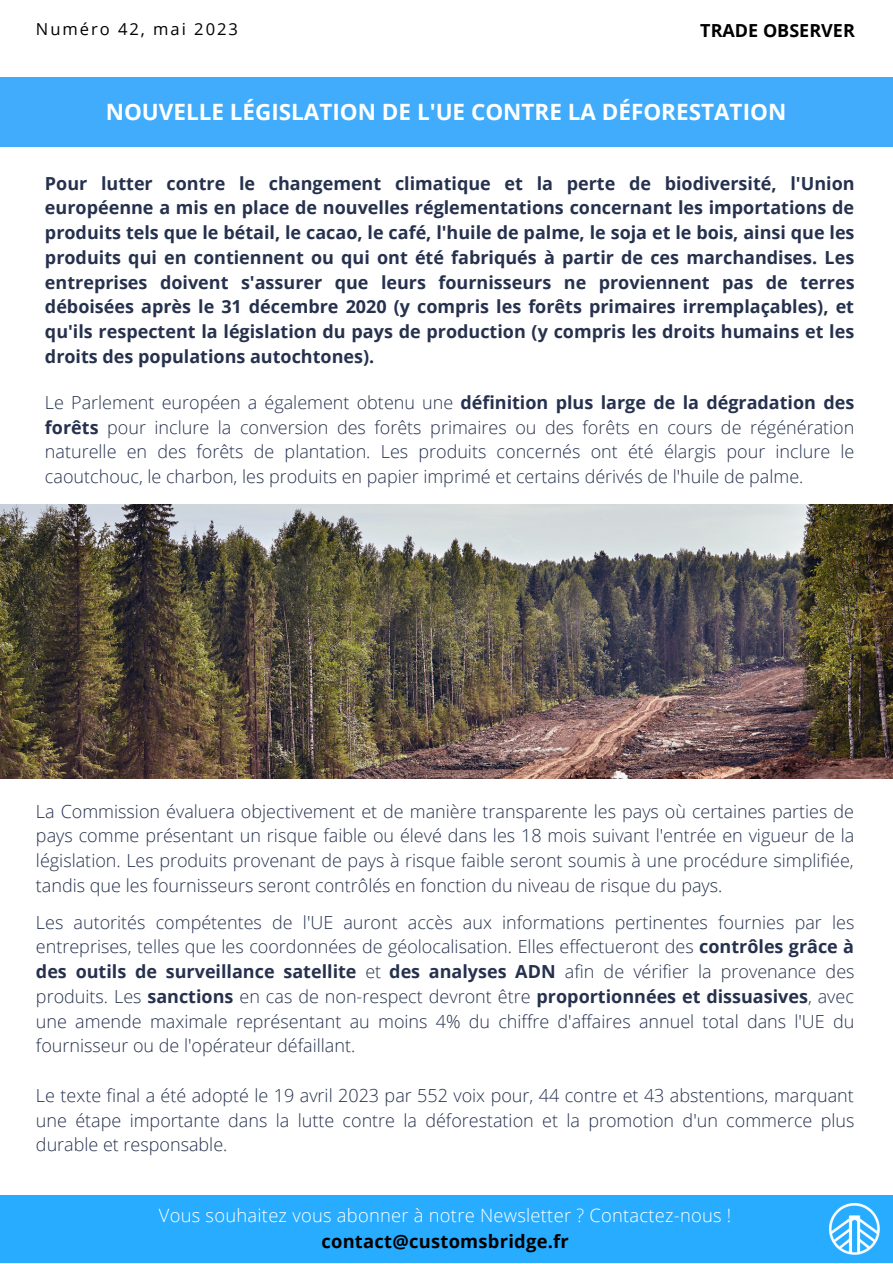
<style>
.page{position:relative;width:893px;height:1264px;background:#fff}
.page>*{position:absolute;margin:0;border:0;box-sizing:border-box;transform-origin:0 0}
.t1{font:700 22.5px "Open Sans";color:#fff}
.t2{font:300 18.3px "Open Sans";letter-spacing:.015em;color:#fff}
.t3{font:700 18.3px "Open Sans";letter-spacing:.015em;color:#000}
.t4{font:300 18px/24.8px "Open Sans";color:#26314e;text-align:justify}
.t5{font:700 18px/24.8px "Open Sans";color:#26314e;text-align:justify}
.t6{font:700 18px "Open Sans";color:#000}
.t7{font:16.5px "Open Sans";letter-spacing:.12em;color:#000}
.s1{font-weight:700}
</style>
<div class="page">
<div style="left:0;top:1195px;width:892px;height:67px;background:#28acff"></div>
<img style="left:829px;top:1203px;width:50px;height:51px">
<div style="left:0;top:77px;width:892px;height:70px;background:#40acfb"></div>
<img style="left:0;top:504px;width:892px;height:274px">
<p class="t7" style="left:36px;top:17px;width:203px">Numéro 42, mai 2023</p>
<p class="t6" style="left:700px;top:17px;width:156px">TRADE OBSERVER</p>
<p class="t1" style="left:106px;top:96px;width:682px">NOUVELLE LÉGISLATION DE L'UE CONTRE LA DÉFORESTATION</p>
<p class="t5" style="left:45px;top:170px;width:811px">Pour lutter contre le changement climatique et la perte de biodiversité, l'Union européenne a mis en place de nouvelles réglementations concernant les importations de produits tels que le bétail, le cacao, le café, l'huile de palme, le soja et le bois, ainsi que les produits qui en contiennent ou qui ont été fabriqués à partir de ces marchandises. Les entreprises doivent s'assurer que leurs fournisseurs ne proviennent pas de terres déboisées après le 31 décembre 2020 (y compris les forêts primaires irremplaçables), et qu'ils respectent la législation du pays de production (y compris les droits humains et les droits des populations autochtones).</p>
<p class="t4" style="left:45px;top:389px;width:810px">Le Parlement européen a également obtenu une <span class="s1">définition plus large de la dégradation des forêts</span> pour inclure la conversion des forêts primaires ou des forêts en cours de régénération naturelle en des forêts de plantation. Les produits concernés ont été élargis pour inclure le caoutchouc, le charbon, les produits en papier imprimé et certains dérivés de l'huile de palme.</p>
<p class="t4" style="left:36px;top:798px;width:819px">La Commission évaluera objectivement et de manière transparente les pays où certaines parties de pays comme présentant un risque faible ou élevé dans les 18 mois suivant l'entrée en vigueur de la législation. Les produits provenant de pays à risque faible seront soumis à une procédure simplifiée, tandis que les fournisseurs seront contrôlés en fonction du niveau de risque du pays.</p>
<p class="t4" style="left:36px;top:909px;width:820px">Les autorités compétentes de l'UE auront accès aux informations pertinentes fournies par les entreprises, telles que les coordonnées de géolocalisation. Elles effectueront des <span class="s1">contrôles grâce à des outils de surveillance satellite</span> et <span class="s1">des analyses ADN</span> afin de vérifier la provenance des produits. Les <span class="s1">sanctions</span> en cas de non-respect devront être <span class="s1">proportionnées et dissuasives</span>, avec une amende maximale représentant au moins 4% du chiffre d'affaires annuel total dans l'UE du fournisseur ou de l'opérateur défaillant.</p>
<p class="t4" style="left:36px;top:1082px;width:820px">Le texte final a été adopté le 19 avril 2023 par 552 voix pour, 44 contre et 43 abstentions, marquant une étape importante dans la lutte contre la déforestation et la promotion d'un commerce plus durable et responsable.</p>
<p class="t2" style="left:159px;top:1202px;width:574px">Vous souhaitez vous abonner à notre Newsletter ? Contactez-nous !</p>
<p class="t3" style="left:321px;top:1228px;width:249px">contact@customsbridge.fr</p>
</div>
